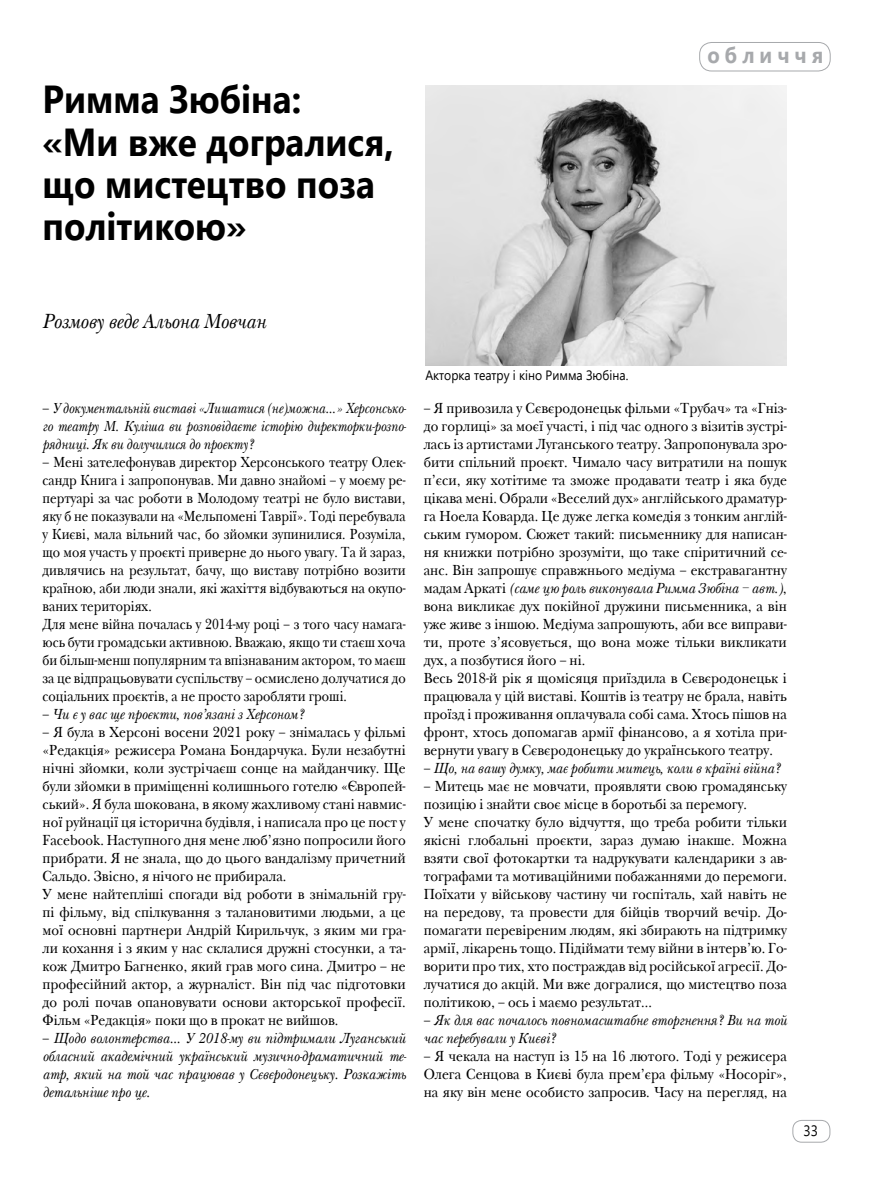
<style>
.page{position:relative;width:872px;height:1204px;background:#fff}
.page>*{position:absolute;margin:0;border:0;box-sizing:border-box;transform-origin:0 0}
.t1{font:700 39px/42px "Segoe UI";color:#000;scale:.9 1}
.t2{font:700 22.5px "Segoe UI";letter-spacing:.25em;color:#a7a9ac;scale:.9 1}
.t3{font:italic 21px "New Baskerville CTT";color:#000;scale:.9 1}
.t4{font:15px/18px "New Baskerville CTT";color:#000;scale:.9 1}
.t5{font:italic 15px/18px "New Baskerville CTT";color:#000;text-align:justify;scale:.9 1}
.t6{font:italic 15px/18px "New Baskerville CTT";color:#000;text-align:justify;scale:.86 1}
.t7{font:15px "Segoe UI";color:#000;scale:.9 1}
.t8{font:13.5px "Segoe UI";color:#000;scale:.9 1}
.s1{font-style:normal}
.s2{font-style:italic}
</style>
<div class="page">
<div style="left:792px;top:1119px;width:38px;height:23px;border:1px solid #a7a9ac;border-radius:9px"></div>
<div style="left:699px;top:42px;width:131px;height:29px;border:1px solid #a7a9ac;border-radius:12px"></div>
<img style="left:425px;top:85px;width:362px;height:280px">
<h1 class="t1" style="left:43px;top:76px;width:392px">Римма Зюбіна:<br>«Ми вже догралися, що мистецтво поза політикою»</h1>
<h2 class="t2" style="left:707px;top:34px;width:130px">обличчя</h2>
<h3 class="t3" style="left:42px;top:309px;width:250px">Розмову веде Альона Мовчан</h3>
<p class="t6" style="left:43px;top:399px;width:425px"><span class="s1">–</span> У документальній виставі «Лишатися (не)можна…» Херсонсько&shy;го театру М. Куліша ви розповідаєте історію директорки-розпо&shy;рядниці. Як ви долучилися до проєкту?</p>
<p class="t4" style="left:43px;top:453px;width:405px">– Мені зателефонував директор Херсонського театру Олек&shy;сандр Книга і запропонував. Ми давно знайомі – у моєму ре&shy;пертуарі за час роботи в Молодому театрі не було вистави, яку б не показували на «Мельпомені Таврії». Тоді перебувала у Києві, мала вільний час, бо зйомки зупинилися. Розуміла, що моя участь у проєкті приверне до нього увагу. Та й зараз, дивлячись на результат, бачу, що виставу потрібно возити країною, аби люди знали, які жахіття відбуваються на окупо&shy;ваних територіях.<br>Для мене війна почалась у 2014-му році – з того часу намага&shy;юсь бути громадськи активною. Вважаю, якщо ти стаєш хоча би більш-менш популярним та впізнаваним актором, то маєш за це відпрацьовувати суспільству – осмислено долучатися до соціальних проєктів, а не просто заробляти гроші.</p>
<p class="t5" style="left:43px;top:705px;width:292px"><span class="s1">–</span> Чи є у вас ще проєкти, пов’язані з Херсоном?</p>
<p class="t4" style="left:43px;top:723px;width:405px">– Я була в Херсоні восени 2021 року – знімалась у фільмі «Редакція» режисера Романа Бондарчука. Були незабутні нічні зйомки, коли зустрічаєш сонце на майданчику. Ще були зйомки в приміщенні колишнього готелю «Європей&shy;ський». Я була шокована, в якому жахливому стані навмис&shy;ної руйнації ця історична будівля, і написала про це пост у Facebook. Наступного дня мене люб’язно попросили його прибрати. Я не знала, що до цього вандалізму причетний Сальдо. Звісно, я нічого не прибирала.<br>У мене найтепліші спогади від роботи в знімальній гру&shy;пі фільму, від спілкування з талановитими людьми, а це мої основні партнери Андрій Кирильчук, з яким ми гра&shy;ли кохання і з яким у нас склалися дружні стосунки, а та&shy;кож Дмитро Багненко, який грав мого сина. Дмитро – не професійний актор, а журналіст. Він під час підготовки до ролі почав опановувати основи акторської професії.<br>Фільм «Редакція» поки що в прокат не вийшов.</p>
<p class="t5" style="left:43px;top:1029px;width:406px"><span class="s1">–</span> Щодо волонтерства… У 2018-му ви підтримали Луганський обласний академічний український музично-драматичний те&shy;атр, який на той час працював у Сєвєродонецьку. Розкажіть детальніше про це.</p>
<p class="t8" style="left:425px;top:362px;width:227px">Акторка театру і кіно Римма Зюбіна.</p>
<p class="t4" style="left:424px;top:399px;width:405px">– Я привозила у Сєвєродонецьк фільми «Трубач» та «Гніз&shy;до горлиці» за моєї участі, і під час одного з візитів зустрі&shy;лась із артистами Луганського театру. Запропонувала зро&shy;бити спільний проєкт. Чимало часу витратили на пошук п’єси, яку хотітиме та зможе продавати театр і яка буде цікава мені. Обрали «Веселий дух» англійського драматур&shy;га Ноела Коварда. Це дуже легка комедія з тонким англій&shy;ським гумором. Сюжет такий: письменнику для написан&shy;ня книжки потрібно зрозуміти, що таке спіритичний се&shy;анс. Він запрошує справжнього медіума – екстравагантну мадам Аркаті <span class="s2">(саме цю роль виконувала Римма Зюбіна – авт.)</span>, вона викликає дух покійної дружини письменника, а він уже живе з іншою. Медіума запрошують, аби все виправи&shy;ти, проте з’ясовується, що вона може тільки викликати дух, а позбутися його – ні.<br>Весь 2018-й рік я щомісяця приїздила в Сєвєродонецьк і працювала у цій виставі. Коштів із театру не брала, навіть проїзд і проживання оплачувала собі сама. Хтось пішов на фронт, хтось допомагав армії фінансово, а я хотіла при&shy;вернути увагу в Сєвєродонецьку до українського театру.</p>
<p class="t5" style="left:424px;top:759px;width:397px"><span class="s1">–</span> Що, на вашу думку, має робити митець, коли в країні війна?</p>
<p class="t4" style="left:424px;top:777px;width:405px">– Митець має не мовчати, проявляти свою громадянську позицію і знайти своє місце в боротьбі за перемогу.<br>У мене спочатку було відчуття, що треба робити тільки якісні глобальні проєкти, зараз думаю інакше. Можна взяти свої фотокартки та надрукувати календарики з ав&shy;тографами та мотиваційними побажаннями до перемоги.<br>Поїхати у військову частину чи госпіталь, хай навіть не на передову, та провести для бійців творчий вечір. До&shy;помагати перевіреним людям, які збирають на підтримку армії, лікарень тощо. Підіймати тему війни в інтерв’ю. Го&shy;ворити про тих, хто постраждав від російської агресії. До&shy;лучатися до акцій. Ми вже догралися, що мистецтво поза політикою, – ось і маємо результат...</p>
<p class="t5" style="left:424px;top:1011px;width:405px"><span class="s1">–</span> Як для вас почалось повномасштабне вторгнення? Ви на той час перебували у Києві?</p>
<p class="t4" style="left:424px;top:1047px;width:405px;text-align:justify">– Я чекала на наступ із 15 на 16 лютого. Тоді у режисера Олега Сенцова в Києві була прем’єра фільму «Носоріг», на яку він мене особисто запросив. Часу на перегляд, на</p>
<p class="t7" style="left:803px;top:1116px;width:18px">33</p>
</div>
